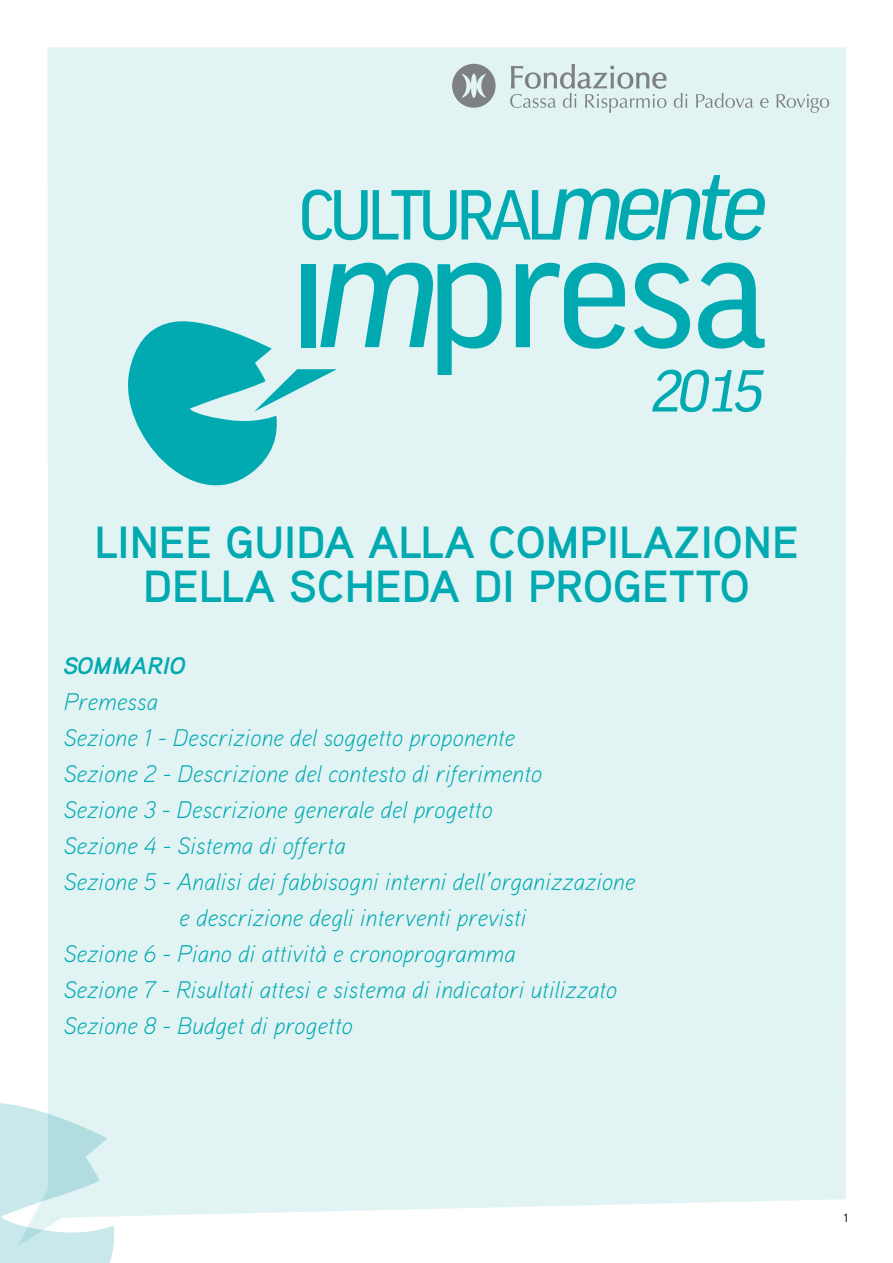
<style>
.page{position:relative;width:893px;height:1263px;background:#fff}
.page>*{position:absolute;margin:0;border:0;box-sizing:border-box;transform-origin:0 0}
.t1{font:700 45px/43.5px "Aaux Pro";color:#00aab0;text-align:center}
.t2{font:italic 300 24px "Aaux Pro";color:#00aab0}
.t3{font:italic 700 24px "Aaux Pro";letter-spacing:-.01em;color:#00aab0}
.t4{font:500 12px "Aaux Pro";color:#231f20}
</style>
<div class="page">
<div style="left:47px;top:47px;width:799px;height:1170px;background:#e2f3f4"></div>
<svg style="left:0;top:1101px;width:116px;height:162px;background:#cfeaed"></svg>
<svg style="left:452px;top:64px;width:44px;height:44px;background:#a3abad"></svg>
<svg style="left:510px;top:64px;width:157px;height:49px;background:#cddbdc"></svg>
<svg style="left:674px;top:93px;width:13px;height:15px"></svg>
<svg style="left:696px;top:93px;width:57px;height:15px"></svg>
<svg style="left:760px;top:98px;width:9px;height:10px"></svg>
<svg style="left:776px;top:94px;width:53px;height:19px"></svg>
<svg style="left:516px;top:263px;width:109px;height:86px;background:#7dd2d5"></svg>
<svg style="left:634px;top:263px;width:56px;height:86px;background:#7dd2d5"></svg>
<svg style="left:698px;top:263px;width:67px;height:85px;background:#77d0d3"></svg>
<svg style="left:302px;top:189px;width:154px;height:51px;background:#90d8db"></svg>
<svg style="left:462px;top:175px;width:303px;height:65px;background:#92d9dc"></svg>
<svg style="left:117px;top:263px;width:384px;height:254px;background:#a5dfe1"></svg>
<svg style="left:652px;top:370px;width:112px;height:42px;background:#93d9dc"></svg>
<h1 class="t1" style="left:94px;top:519px;width:705px">LINEE GUIDA ALLA COMPILAZIONE<br>DELLA SCHEDA DI PROGETTO</h1>
<p class="t3" style="left:64px;top:650px;width:123px">SOMMARIO</p>
<p class="t2" style="left:64px;top:686px;width:96px">Premessa</p>
<p class="t2" style="left:64px;top:722px;width:453px">Sezione 1 - Descrizione del soggetto proponente</p>
<p class="t2" style="left:64px;top:758px;width:480px">Sezione 2 - Descrizione del contesto di riferimento</p>
<p class="t2" style="left:64px;top:794px;width:430px">Sezione 3 - Descrizione generale del progetto</p>
<p class="t2" style="left:64px;top:830px;width:283px">Sezione 4 - Sistema di offerta</p>
<p class="t2" style="left:64px;top:866px;width:573px">Sezione 5 - Analisi dei fabbisogni interni dell’organizzazione</p>
<p class="t2" style="left:179px;top:902px;width:349px">e descrizione degli interventi previsti</p>
<p class="t2" style="left:64px;top:938px;width:453px">Sezione 6 - Piano di attività e cronoprogramma</p>
<p class="t2" style="left:64px;top:974px;width:555px">Sezione 7 - Risultati attesi e sistema di indicatori utilizzato</p>
<p class="t2" style="left:64px;top:1010px;width:290px">Sezione 8 - Budget di progetto</p>
<p class="t4" style="left:844px;top:1210px;width:6px">1</p>
</div>
